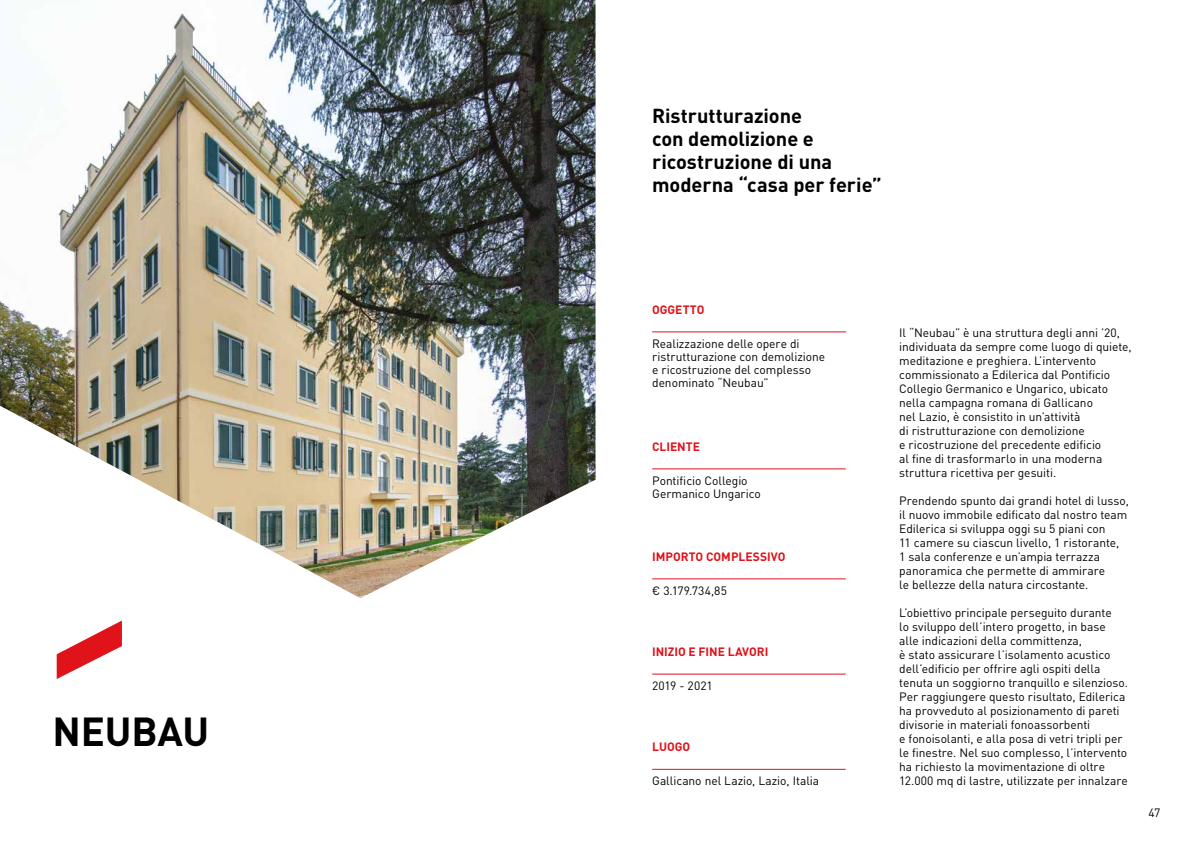
<style>
.page{position:relative;width:1191px;height:842px;background:#fff}
.page>*{position:absolute;margin:0;border:0;box-sizing:border-box;transform-origin:0 0}
.t1{font:700 40px "DIN Pro";letter-spacing:-.005em;color:#000}
.t2{font:700 20px/23px "DIN Pro";letter-spacing:-.005em;color:#000}
.t3{font:12px/14px "DIN Pro";letter-spacing:-.005em;color:#000}
.t4{font:700 12px "DIN Pro";color:#e0121a}
</style>
<div class="page">
<svg style="left:57px;top:620px;width:65px;height:59px"></svg>
<img style="left:0;top:0;width:595px;height:598px">
<hr style="left:652px;top:332px;width:194px;height:1px;background:#e0121a">
<hr style="left:652px;top:469px;width:193px;height:1px;background:#e0121a">
<hr style="left:652px;top:579px;width:193px;height:1px;background:#e0121a">
<hr style="left:652px;top:674px;width:193px;height:1px;background:#e0121a">
<hr style="left:652px;top:769px;width:193px;height:1px;background:#e0121a">
<h1 class="t1" style="left:53px;top:704px;width:158px">NEUBAU</h1>
<h2 class="t2" style="left:652px;top:103px;width:231px">Ristrutturazione<br>con demolizione e ricostruzione di una moderna “casa per ferie”</h2>
<p class="t4" style="left:652px;top:301px;width:54px">OGGETTO</p>
<p class="t3" style="left:652px;top:336px;width:175px;line-height:13px">Realizzazione delle opere di ristrutturazione con demolizione e ricostruzione del complesso denominato “Neubau”</p>
<p class="t4" style="left:652px;top:438px;width:49px">CLIENTE</p>
<p class="t3" style="left:652px;top:473px;width:110px;line-height:13px">Pontificio Collegio<br>Germanico Ungarico</p>
<p class="t4" style="left:652px;top:548px;width:135px">IMPORTO COMPLESSIVO</p>
<p class="t3" style="left:652px;top:583px;width:76px">€ 3.179.734,85</p>
<p class="t4" style="left:652px;top:644px;width:118px">INIZIO E FINE LAVORI</p>
<p class="t3" style="left:652px;top:678px;width:62px">2019 - 2021</p>
<p class="t4" style="left:652px;top:739px;width:39px">LUOGO</p>
<p class="t3" style="left:652px;top:773px;width:168px">Gallicano nel Lazio, Lazio, Italia</p>
<p class="t3" style="left:899px;top:325px;width:234px">Il “Neubau” è una struttura degli anni ’20, individuata da sempre come luogo di quiete, meditazione e preghiera. L’intervento commissionato a Edilerica dal Pontificio Collegio Germanico e Ungarico, ubicato nella campagna romana di Gallicano<br>nel Lazio, è consistito in un’attività<br>di ristrutturazione con demolizione<br>e ricostruzione del precedente edificio<br>al fine di trasformarlo in una moderna struttura ricettiva per gesuiti.</p>
<p class="t3" style="left:899px;top:493px;width:231px">Prendendo spunto dai grandi hotel di lusso, il nuovo immobile edificato dal nostro team Edilerica si sviluppa oggi su 5 piani con<br>11 camere su ciascun livello, 1 ristorante,<br>1 sala conferenze e un’ampia terrazza panoramica che permette di ammirare<br>le bellezze della natura circostante.</p>
<p class="t3" style="left:899px;top:605px;width:230px">L’obiettivo principale perseguito durante<br>lo sviluppo dell’intero progetto, in base alle indicazioni della committenza,<br>è stato assicurare l’isolamento acustico dell’edificio per offrire agli ospiti della tenuta un soggiorno tranquillo e silenzioso.<br>Per raggiungere questo risultato, Edilerica ha provveduto al posizionamento di pareti divisorie in materiali fonoassorbenti<br>e fonoisolanti, e alla posa di vetri tripli per le finestre. Nel suo complesso, l’intervento ha richiesto la movimentazione di oltre 12.000 mq di lastre, utilizzate per innalzare</p>
<p class="t3" style="left:1148px;top:805px;width:14px">47</p>
</div>
